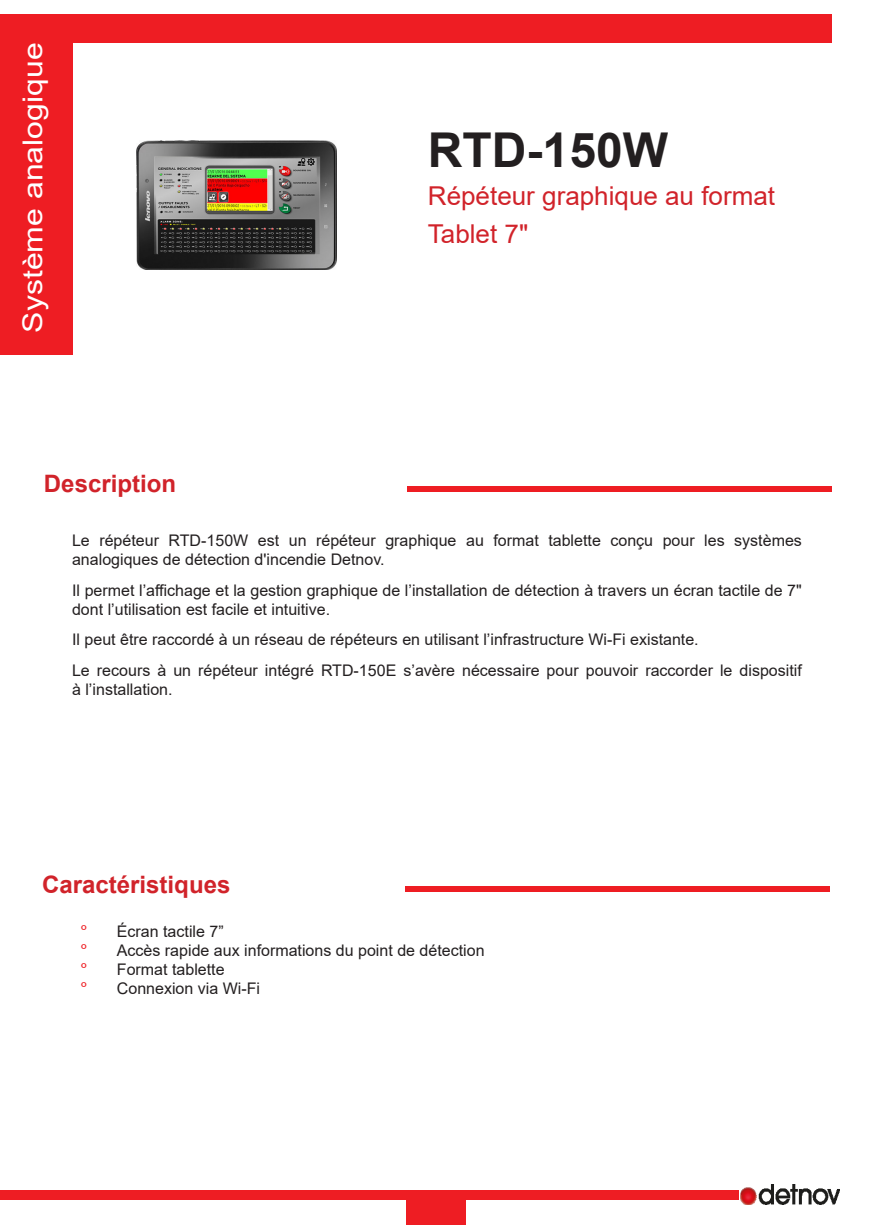
<style>
.page{position:relative;width:874px;height:1225px;background:#fff}
.page>*{position:absolute;margin:0;border:0;box-sizing:border-box;transform-origin:0 0}
.t1{font:700 48px "Arial";color:#231f20}
.t2{font:27.6px "Arial";color:#fff;scale:1.16 1}
.t3{font:26px/38px "Arial";color:#d1232a}
.t4{font:700 24px "Arial";color:#d1232a}
.t5{font:18px "Minion Pro";color:#ee1d23}
.t6{font:16px/19.2px "Arial";color:#231f20}
</style>
<div class="page">
<div style="left:0;top:15px;width:831px;height:28px;background:#ee1d23"></div>
<div style="left:0;top:15px;width:73px;height:339px;background:#ee1d23"></div>
<div style="left:0;top:1189px;width:738px;height:10px;background:#ee1d23"></div>
<div style="left:406px;top:1199px;width:59px;height:26px;background:#ee1d23"></div>
<img style="left:740px;top:1184px;width:99px;height:20px">
<div style="left:407px;top:486px;width:424px;height:6px;background:#ee1d23"></div>
<div style="left:405px;top:886px;width:424px;height:6px;background:#ee1d23"></div>
<img style="left:136px;top:141px;width:201px;height:128px">
<h2 class="t2" style="left:14px;top:333px;width:251px;rotate:-90deg">Système analogique</h2>
<p class="t4" style="left:44px;top:467px;width:134px">Description</p>
<p class="t1" style="left:427px;top:117px;width:241px">RTD-150W</p>
<p class="t3" style="left:427px;top:177px;width:348px">Répéteur graphique au format<br>Tablet 7"</p>
<p class="t6" style="left:72px;top:530px;width:731px">Le répéteur RTD-150W est un répéteur graphique au format tablette conçu pour les systèmes analogiques de détection d'incendie Detnov.</p>
<p class="t6" style="left:72px;top:580px;width:731px">Il permet l’affichage et la gestion graphique de l’installation de détection à travers un écran tactile de 7" dont l’utilisation est facile et intuitive.</p>
<p class="t6" style="left:72px;top:630px;width:628px">Il peut être raccordé à un réseau de répéteurs en utilisant l’infrastructure Wi-Fi existante.</p>
<p class="t6" style="left:72px;top:660px;width:731px">Le recours à un répéteur intégré RTD-150E s’avère nécessaire pour pouvoir raccorder le dispositif à l’installation.</p>
<p class="t4" style="left:42px;top:867px;width:190px">Caractéristiques</p>
<p class="t5" style="left:81px;top:918px;width:8px">°</p>
<p class="t6" style="left:117px;top:921px;width:108px">Écran tactile 7”</p>
<p class="t5" style="left:81px;top:938px;width:8px">°</p>
<p class="t6" style="left:117px;top:940px;width:369px">Accès rapide aux informations du point de détection</p>
<p class="t5" style="left:81px;top:957px;width:8px">°</p>
<p class="t6" style="left:117px;top:959px;width:109px">Format tablette</p>
<p class="t5" style="left:81px;top:976px;width:8px">°</p>
<p class="t6" style="left:117px;top:978px;width:145px">Connexion via Wi-Fi</p>
</div>
